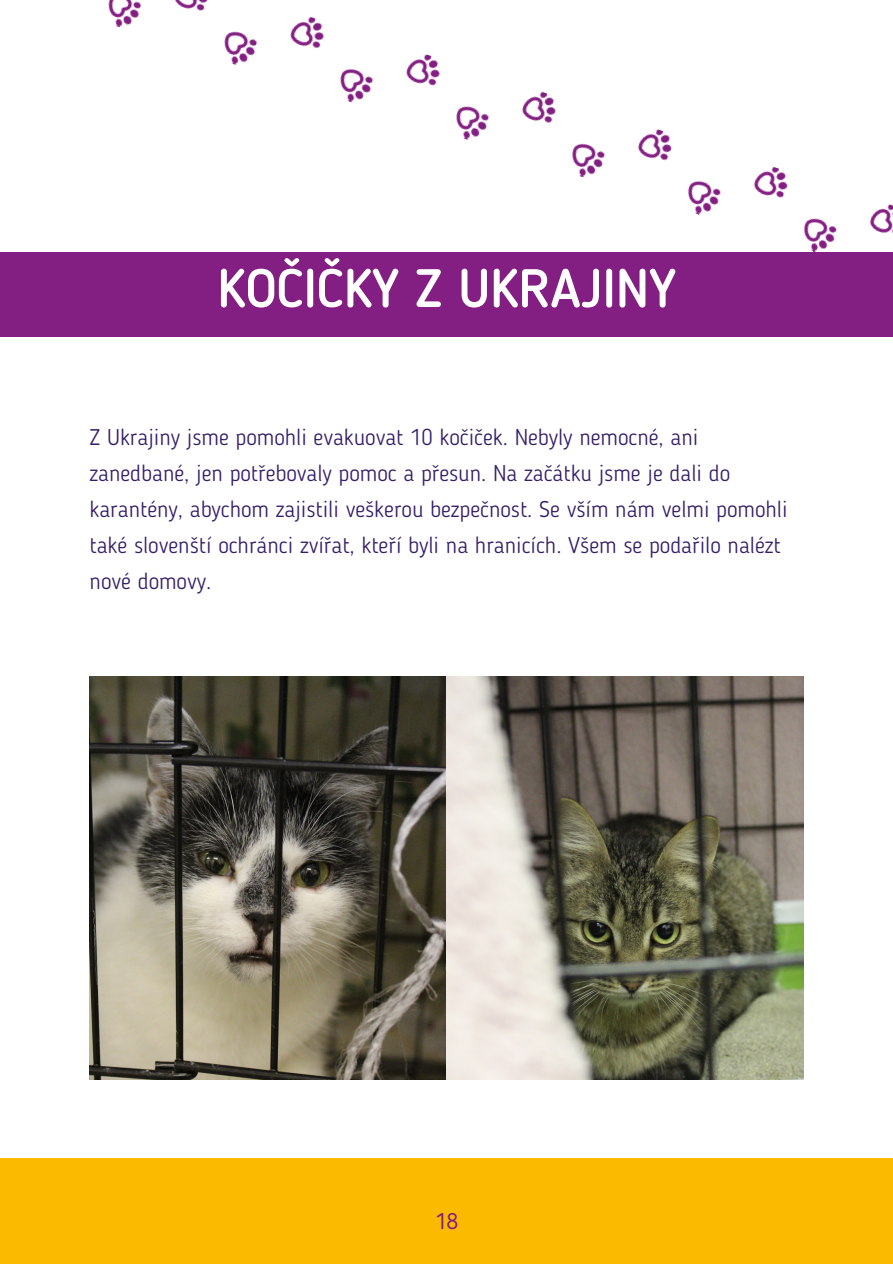
<style>
.page{position:relative;width:893px;height:1264px;background:#fff}
.page>*{position:absolute;margin:0;border:0;box-sizing:border-box;transform-origin:0 0}
.t1{font:500 53.7px "Blogger Sans";color:#fff}
.t2{font:300 22.5px/36px "Blogger Sans";color:#351e67}
.t3{font:22.5px "Blogger Sans";color:#831f82}
</style>
<div class="page">
<img style="left:108px;top:0;width:784px;height:252px">
<img style="left:89px;top:676px;width:714px;height:403px">
<div style="left:0;top:252px;width:892px;height:84px;background:#831f82"></div>
<div style="left:0;top:1158px;width:892px;height:105px;background:#fbba00"></div>
<p class="t1" style="left:217px;top:266px;width:460px">KOČIČKY Z UKRAJINY</p>
<p class="t2" style="left:89px;top:421px;width:699px">Z Ukrajiny jsme pomohli evakuovat 10 kočiček. Nebyly nemocné, ani zanedbané, jen potřebovaly pomoc a přesun. Na začátku jsme je dali do karantény, abychom zajistili veškerou bezpečnost. Se vším nám velmi pomohli také slovenští ochránci zvířat, kteří byli na hranicích. Všem se podařilo nalézt nové domovy.</p>
<p class="t3" style="left:435px;top:1211px;width:24px">18</p>
</div>
